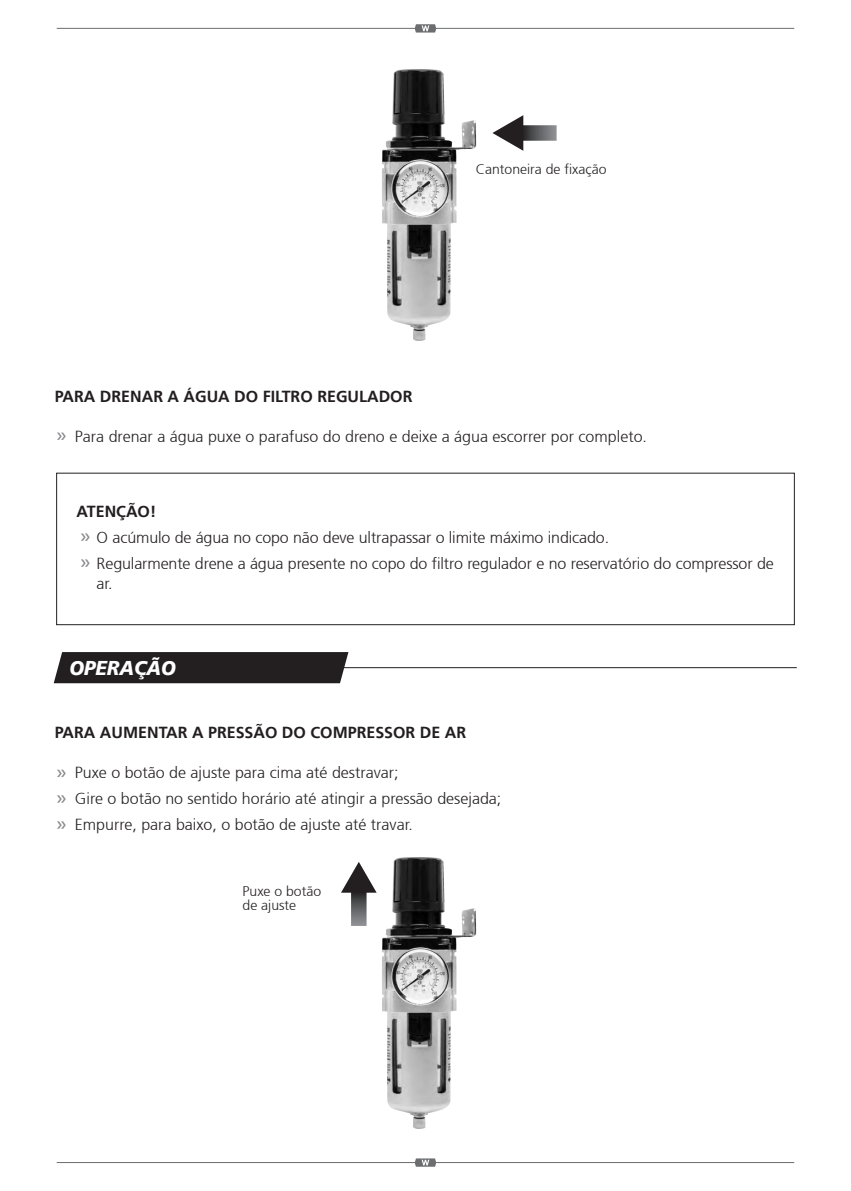
<style>
.page{position:relative;width:851px;height:1191px;background:#fff}
.page>*{position:absolute;margin:0;border:0;box-sizing:border-box;transform-origin:0 0}
.t1{font:italic 900 20px "Frutiger 76";color:#fff;scale:.94 1}
.t2{font:300 16px/26px "Frutiger 45";color:#231f20}
.t3{font:700 16px "Frutiger 65";color:#231f20}
.t4{font:300 14px/14.2px "Frutiger 45";color:#231f20}
</style>
<div class="page">
<hr style="left:330px;top:667px;width:466px;height:1px;background:#231f20">
<div style="left:54px;top:652px;width:294px;height:31px;background:#231f20"></div>
<hr style="left:57px;top:28px;width:737px;height:1px;background:#6c6d70">
<svg style="left:414px;top:24px;width:22px;height:9px"></svg>
<hr style="left:57px;top:1162px;width:737px;height:1px;background:#6c6d70">
<svg style="left:414px;top:1158px;width:22px;height:8px"></svg>
<svg style="left:57px;top:821px;width:9px;height:7px"></svg>
<svg style="left:57px;top:795px;width:9px;height:7px"></svg>
<svg style="left:57px;top:769px;width:9px;height:8px"></svg>
<svg style="left:81px;top:533px;width:9px;height:8px"></svg>
<svg style="left:81px;top:559px;width:9px;height:8px"></svg>
<svg style="left:57px;top:432px;width:9px;height:8px"></svg>
<img style="left:382px;top:69px;width:95px;height:272px">
<img style="left:376px;top:857px;width:101px;height:272px">
<svg style="left:492px;top:115px;width:64px;height:36px"></svg>
<svg style="left:341px;top:862px;width:35px;height:64px"></svg>
<div style="left:56px;top:472px;width:738px;height:153px;border:1px solid #231f20"></div>
<p class="t4" style="left:475px;top:162px;width:132px">Cantoneira de fixação</p>
<p class="t3" style="left:55px;top:387px;width:359px">PARA DRENAR A ÁGUA DO FILTRO REGULADOR</p>
<p class="t2" style="left:75px;top:423px;width:573px">Para drenar a água puxe o parafuso do dreno e deixe a água escorrer por completo.</p>
<p class="t3" style="left:77px;top:502px;width:81px">ATENÇÃO!</p>
<p class="t2" style="left:97px;top:524px;width:678px">O acúmulo de água no copo não deve ultrapassar o limite máximo indicado.<br>Regularmente drene a água presente no copo do filtro regulador e no reservatório do compressor de</p>
<p class="t2" style="left:97px;top:570px;width:18px">ar.</p>
<p class="t1" style="left:69px;top:656px;width:114px">OPERAÇÃO</p>
<p class="t3" style="left:55px;top:723px;width:412px">PARA AUMENTAR A PRESSÃO DO COMPRESSOR DE AR</p>
<p class="t2" style="left:75px;top:760px;width:428px">Puxe o botão de ajuste para cima até destravar;<br>Gire o botão no sentido horário até atingir a pressão desejada;<br>Empurre, para baixo, o botão de ajuste até travar.</p>
<p class="t4" style="left:242px;top:884px;width:80px">Puxe o botão de ajuste</p>
</div>
